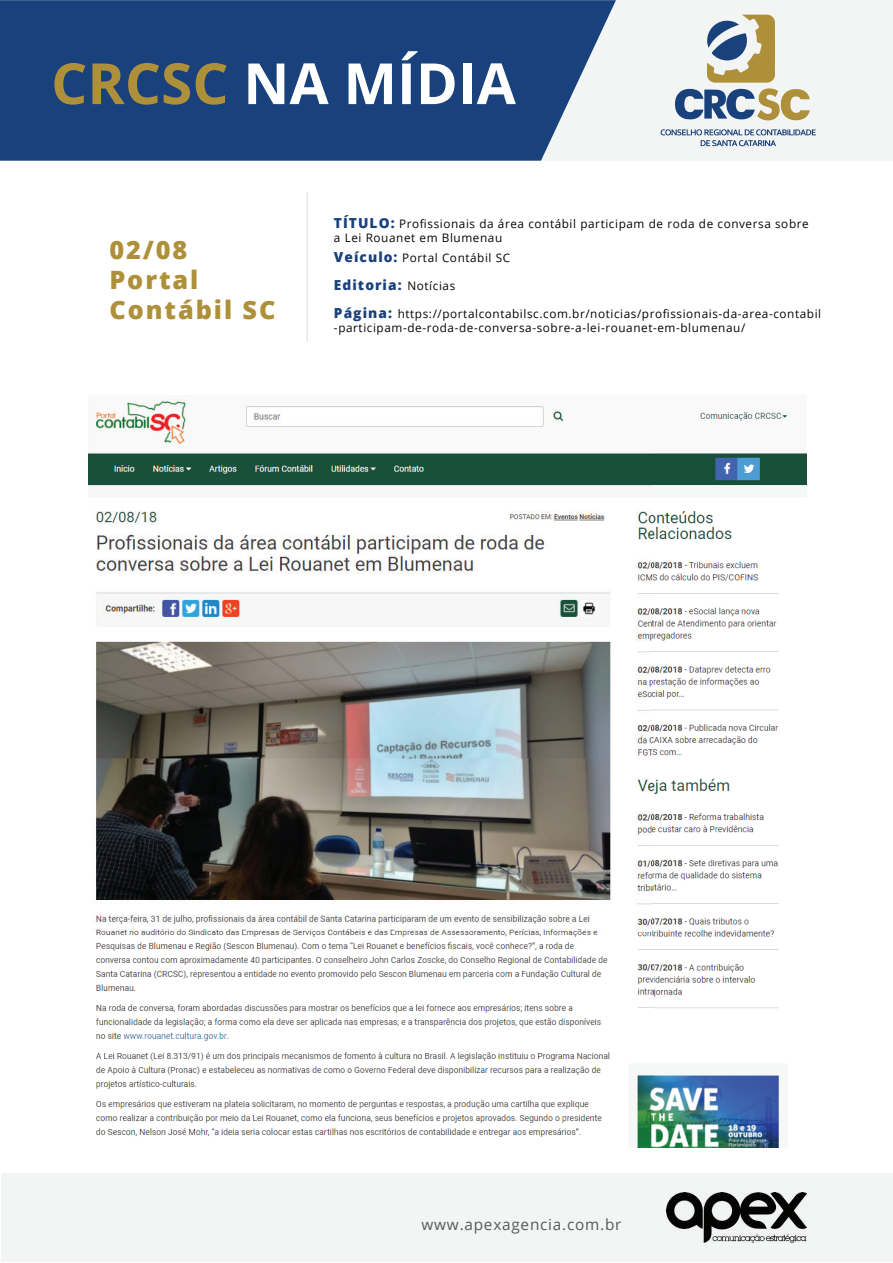
<style>
.page{position:relative;width:893px;height:1263px;background:#fff}
.page>*{position:absolute;margin:0;border:0;box-sizing:border-box;transform-origin:0 0}
.t1{font:700 56.85px "Open Sans";color:#fff}
.t2{font:800 25.35px/30.3px "Open Sans";letter-spacing:.075em;color:#af903a}
.t3{font:15.3px "Open Sans";letter-spacing:.05em;color:#58595b}
.t4{font:800 13.8px "Open Sans";letter-spacing:.075em;color:#19417b}
.t5{font:11.7px/14.1px "Open Sans";letter-spacing:.05em;color:#040503}
.s1{color:#af903a}
.s2{font-weight:800;font-size:13.8px;color:#19417b}
.s3{font-weight:400;font-size:11.7px;color:#040503}
</style>
<div class="page">
<hr style="left:306px;top:192px;width:2px;height:150px;background:#e7e8e9">
<img style="left:89px;top:399px;width:564px;height:533px">
<img style="left:653px;top:412px;width:154px;height:736px">
<img style="left:95px;top:932px;width:559px;height:216px">
<div style="left:0;top:0;width:893px;height:161px;background:#f3f5f5"></div>
<div style="left:0;top:0;width:616px;height:161px;background:#19417b"></div>
<svg style="left:675px;top:15px;width:135px;height:106px"></svg>
<svg style="left:660px;top:129px;width:156px;height:17px"></svg>
<div style="left:1px;top:1173px;width:892px;height:89px;background:#f3f5f5"></div>
<img style="left:666px;top:1193px;width:141px;height:49px">
<h1 class="t1" style="left:51px;top:43px;width:466px"><span class="s1">CRCSC</span> NA MÍDIA</h1>
<h2 class="t2" style="left:109px;top:233px;width:167px">02/08<br>Portal<br>Contábil SC</h2>
<p class="t5" style="left:334px;top:216px;width:476px"><span class="s2">TÍTULO:</span> Profissionais da área contábil participam de roda de conversa sobre a Lei Rouanet em Blumenau</p>
<p class="t5" style="left:334px;top:251px;width:178px"><span class="s2">Veículo:</span> Portal Contábil SC</p>
<p class="t4" style="left:334px;top:274px;width:123px">Editoria: <span class="s3">Notícias</span></p>
<p class="t5" style="left:334px;top:307px;width:489px"><span class="s2">Página:</span> https://portalcontabilsc.com.br/noticias/profissionais-da-area-contabil -participam-de-roda-de-conversa-sobre-a-lei-rouanet-em-blumenau/</p>
<h3 class="t3" style="left:422px;top:1213px;width:201px">www.apexagencia.com.br</h3>
</div>
